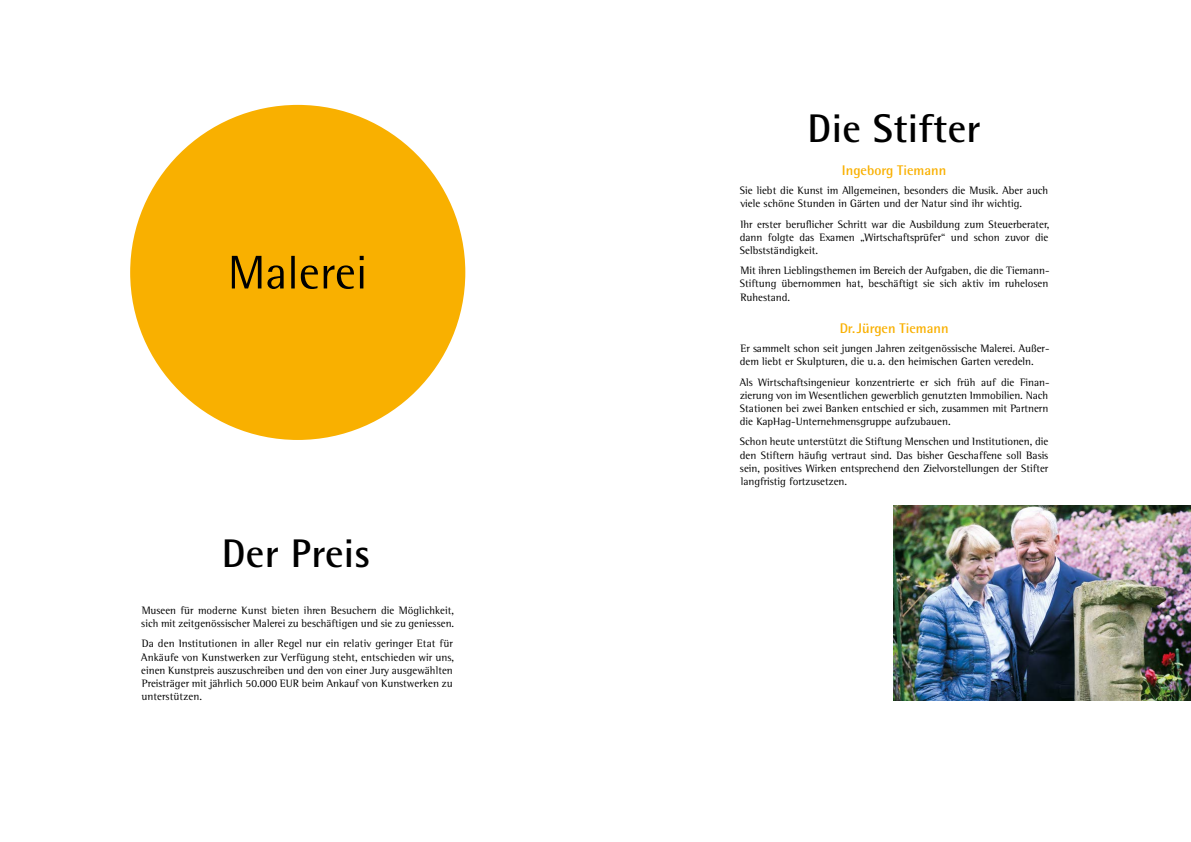
<style>
.page{position:relative;width:1191px;height:842px;background:#fff}
.page>*{position:absolute;margin:0;border:0;box-sizing:border-box;transform-origin:0 0}
.t1{font:700 40px "Rotis Semi Sans Std";letter-spacing:.01em;color:#000}
.t2{font:700 14px "Rotis Semi Sans Std";color:#f9b000}
.t3{font:11px/13.2px "Rotis Semi Serif Std";color:#000;text-align:justify}
</style>
<div class="page">
<img style="left:893px;top:505px;width:298px;height:195px">
<div style="left:130px;top:105px;width:335px;height:335px;background:#f9b000;border-radius:50%"></div>
<svg style="left:232px;top:256px;width:132px;height:33px"></svg>
<h1 class="t1" style="left:222px;top:529px;width:150px">Der Preis</h1>
<p class="t3" style="left:141px;top:604px;width:314px">Museen für moderne Kunst bieten ihren Besuchern die Möglichkeit, sich mit zeitgenössischer Malerei zu beschäftigen und sie zu geniessen.</p>
<p class="t3" style="left:141px;top:637px;width:314px">Da den Institutionen in aller Regel nur ein relativ geringer Etat für Ankäufe von Kunstwerken zur Verfügung steht, entschieden wir uns, einen Kunstpreis auszuschreiben und den von einer Jury ausgewählten Preisträger mit jährlich 50.000 EUR beim Ankauf von Kunstwerken zu unterstützen.</p>
<h1 class="t1" style="left:807px;top:104px;width:175px">Die Stifter</h1>
<p class="t2" style="left:842px;top:162px;width:106px">Ingeborg Tiemann</p>
<p class="t3" style="left:740px;top:184px;width:310px">Sie liebt die Kunst im Allgemeinen, besonders die Musik. Aber auch viele schöne Stunden in Gärten und der Natur sind ihr wichtig.</p>
<p class="t3" style="left:740px;top:217px;width:311px">Ihr erster beruflicher Schritt war die Ausbildung zum Steuerberater, dann folgte das Examen „Wirtschaftsprüfer“ und schon zuvor die Selbstständigkeit.</p>
<p class="t3" style="left:740px;top:264px;width:311px">Mit ihren Lieblingsthemen im Bereich der Aufgaben, die die Tiemann-Stiftung übernommen hat, beschäftigt sie sich aktiv im ruhelosen Ruhestand.</p>
<p class="t2" style="left:839px;top:320px;width:110px">Dr.Jürgen Tiemann</p>
<p class="t3" style="left:740px;top:342px;width:311px">Er sammelt schon seit jungen Jahren zeitgenössische Malerei. Außer&shy;dem liebt er Skulpturen, die u. a. den heimischen Garten veredeln.</p>
<p class="t3" style="left:740px;top:375px;width:310px">Als Wirtschaftsingenieur konzentrierte er sich früh auf die Finan&shy;zierung von im Wesentlichen gewerblich genutzten Immobilien. Nach Stationen bei zwei Banken entschied er sich, zusammen mit Partnern die KapHag-Unternehmensgruppe aufzubauen.</p>
<p class="t3" style="left:740px;top:435px;width:310px">Schon heute unterstützt die Stiftung Menschen und Institutionen, die den Stiftern häufig vertraut sind. Das bisher Geschaffene soll Basis sein, positives Wirken entsprechend den Zielvorstellungen der Stifter langfristig fortzusetzen.</p>
</div>
